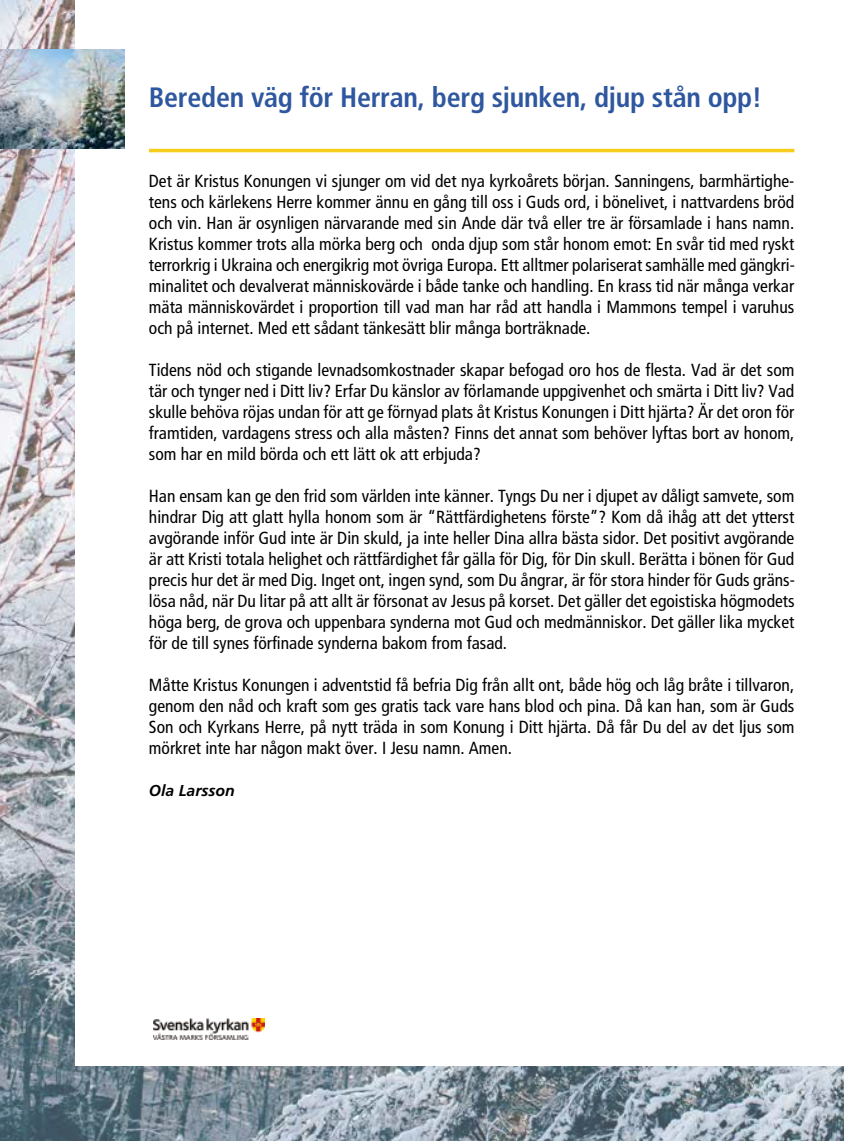
<style>
.page{position:relative;width:844px;height:1141px;background:#fff}
.page>*{position:absolute;margin:0;border:0;box-sizing:border-box;transform-origin:0 0}
.t1{font:700 condensed 28px "Frutiger LT Std";letter-spacing:-.01em;color:#2e579f}
.t2{font:condensed 17.5px/21px "Frutiger LT Std";color:#000;text-align:justify}
.t3{font:italic 700 15.75px "Frutiger LT Std";color:#000}
</style>
<div class="page">
<img style="left:0;top:0;width:843px;height:1141px">
<div style="left:75px;top:0;width:768px;height:1066px;background:#fff"></div>
<img style="left:0;top:50px;width:124px;height:99px">
<img style="left:154px;top:1018px;width:111px;height:22px">
<hr style="left:149px;top:149px;width:645px;height:3px;background:#f7cd1c">
<h1 class="t1" style="left:149px;top:80px;width:614px">Bereden väg för Herran, berg sjunken, djup stån opp!</h1>
<p class="t2" style="left:149px;top:170px;width:647px">Det är Kristus Konungen vi sjunger om vid det nya kyrkoårets början. Sanningens, barmhärtighe&shy;tens och kärlekens Herre kommer ännu en gång till oss i Guds ord, i bönelivet, i nattvardens bröd och vin. Han är osynligen närvarande med sin Ande där två eller tre är församlade i hans namn.<br>Kristus kommer trots alla mörka berg och onda djup som står honom emot: En svår tid med ryskt terrorkrig i Ukraina och energikrig mot övriga Europa. Ett alltmer polariserat samhälle med gängkri&shy;minalitet och devalverat människovärde i både tanke och handling. En krass tid när många verkar mäta människovärdet i proportion till vad man har råd att handla i Mammons tempel i varuhus och på internet. Med ett sådant tänkesätt blir många borträknade.</p>
<p class="t2" style="left:149px;top:359px;width:646px">Tidens nöd och stigande levnadsomkostnader skapar befogad oro hos de flesta. Vad är det som tär och tynger ned i Ditt liv? Erfar Du känslor av förlamande uppgivenhet och smärta i Ditt liv? Vad skulle behöva röjas undan för att ge förnyad plats åt Kristus Konungen i Ditt hjärta? Är det oron för framtiden, vardagens stress och alla måsten? Finns det annat som behöver lyftas bort av honom, som har en mild börda och ett lätt ok att erbjuda?</p>
<p class="t2" style="left:149px;top:485px;width:647px">Han ensam kan ge den frid som världen inte känner. Tyngs Du ner i djupet av dåligt samvete, som hindrar Dig att glatt hylla honom som är “Rättfärdighetens förste”? Kom då ihåg att det ytterst avgörande inför Gud inte är Din skuld, ja inte heller Dina allra bästa sidor. Det positivt avgörande är att Kristi totala helighet och rättfärdighet får gälla för Dig, för Din skull. Berätta i bönen för Gud precis hur det är med Dig. Inget ont, ingen synd, som Du ångrar, är för stora hinder för Guds gräns&shy;lösa nåd, när Du litar på att allt är försonat av Jesus på korset. Det gäller det egoistiska högmodets höga berg, de grova och uppenbara synderna mot Gud och medmänniskor. Det gäller lika mycket för de till synes förfinade synderna bakom from fasad.</p>
<p class="t2" style="left:149px;top:674px;width:646px">Måtte Kristus Konungen i adventstid få befria Dig från allt ont, både hög och låg bråte i tillvaron, genom den nåd och kraft som ges gratis tack vare hans blod och pina. Då kan han, som är Guds Son och Kyrkans Herre, på nytt träda in som Konung i Ditt hjärta. Då får Du del av det ljus som mörkret inte har någon makt över. I Jesu namn. Amen.</p>
<p class="t3" style="left:149px;top:781px;width:87px">Ola Larsson</p>
</div>
